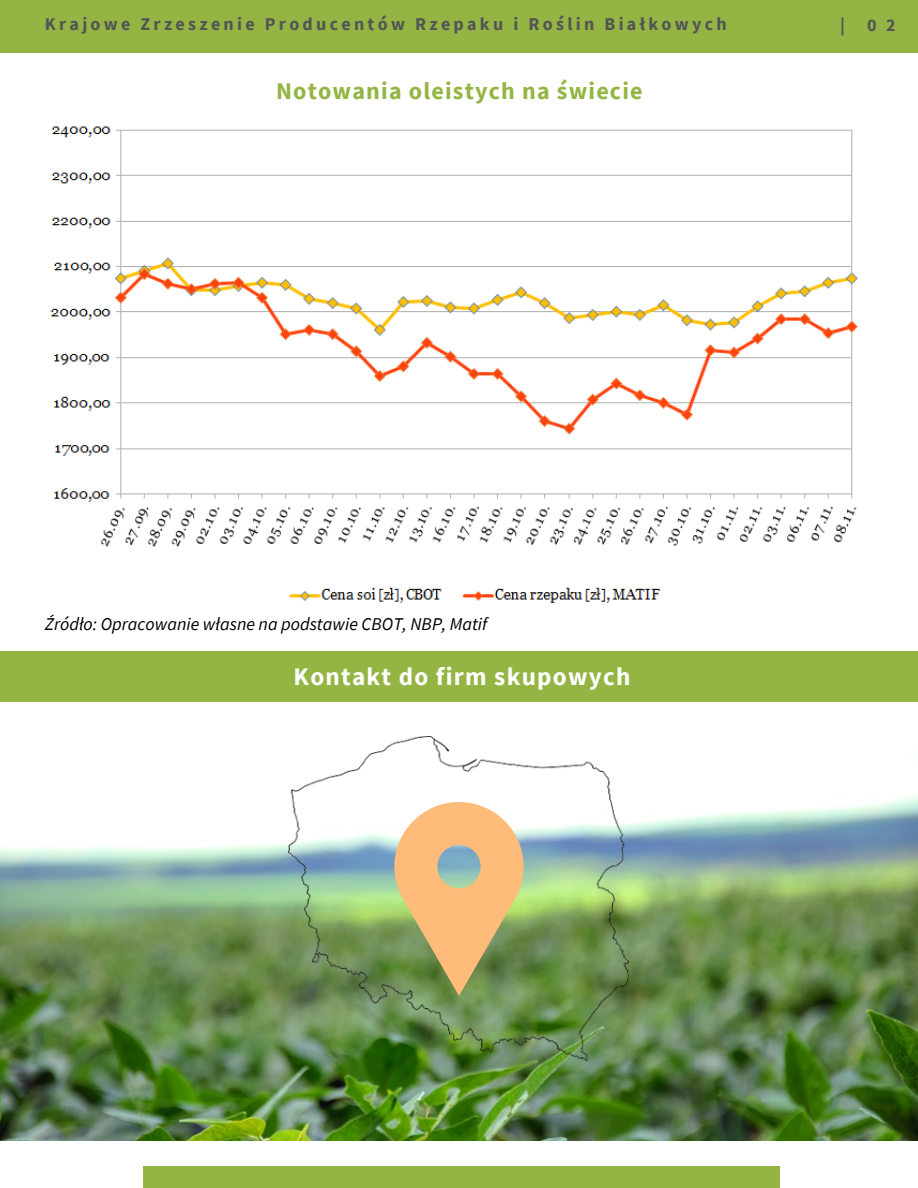
<style>
.page{position:relative;width:918px;height:1188px;background:#fff}
.page>*{position:absolute;margin:0;border:0;box-sizing:border-box;transform-origin:0 0}
.t1{font:700 25.2px "Source Sans Pro";letter-spacing:.05em;color:#fff}
.t2{font:700 24px "Source Sans Pro";letter-spacing:.05em;color:#94b544}
.t3{font:700 18px "Source Sans Pro";letter-spacing:.18em;color:#545454}
.t4{font:italic 18px "Source Sans Pro";color:#000}
</style>
<div class="page">
<div style="left:144px;top:1166px;width:636px;height:22px;background:#94b544"></div>
<div style="left:0;top:0;width:918px;height:53px;background:#94b544"></div>
<img style="left:0;top:795px;width:918px;height:346px">
<img style="left:289px;top:737px;width:340px;height:324px">
<svg style="left:394px;top:802px;width:130px;height:194px;background:#ceb47b"></svg>
<div style="left:0;top:651px;width:918px;height:51px;background:#94b544"></div>
<img style="left:50px;top:126px;width:808px;height:477px">
<p class="t3" style="left:45px;top:13px;width:683px">Krajowe Zrzeszenie Producentów Rzepaku i Roślin Białkowych</p>
<p class="t3" style="left:840px;top:13px;width:57px">| 02</p>
<p class="t2" style="left:276px;top:75px;width:368px">Notowania oleistych na świecie</p>
<p class="t4" style="left:45px;top:612px;width:444px">Źródło: Opracowanie własne na podstawie CBOT, NBP, Matif</p>
<p class="t1" style="left:294px;top:661px;width:338px">Kontakt do firm skupowych</p>
</div>
